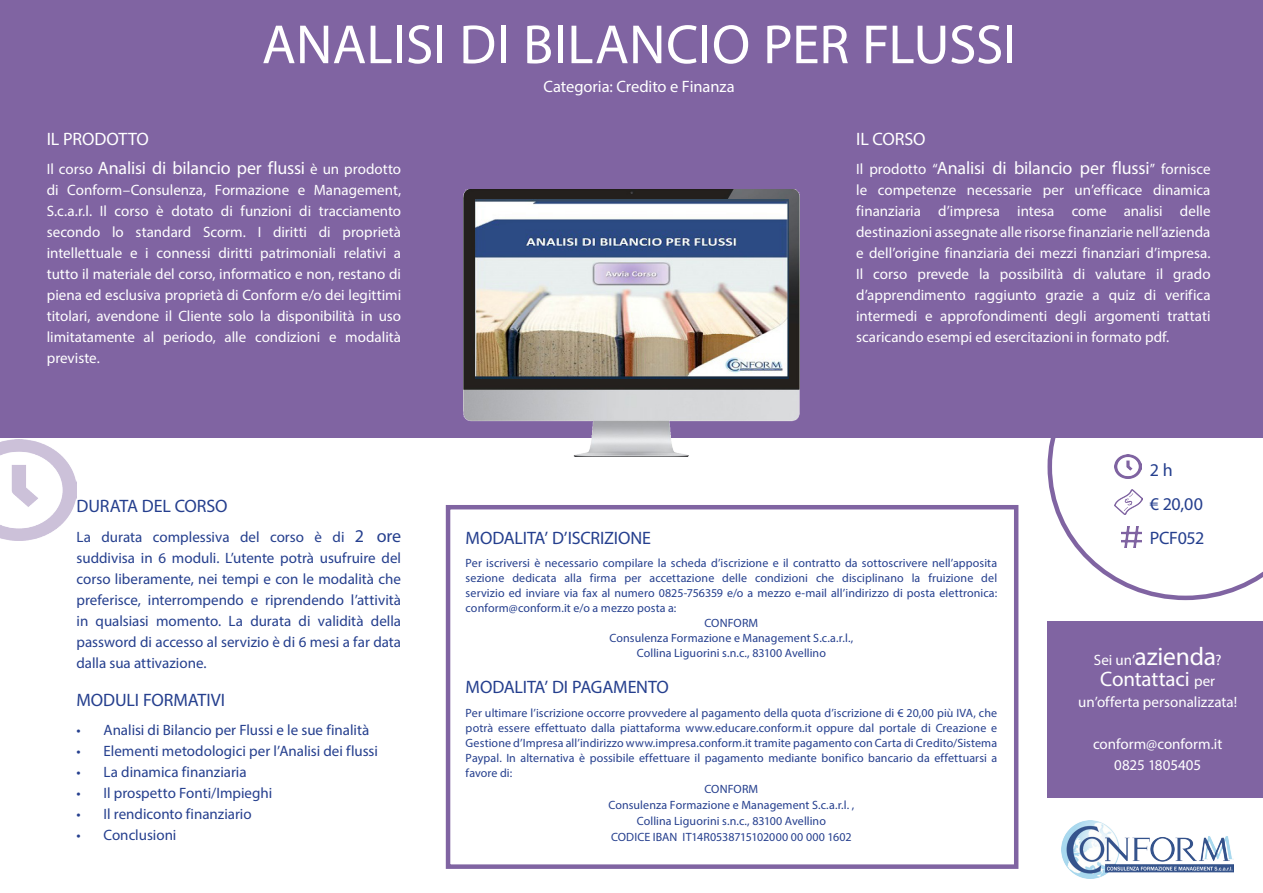
<style>
.page{position:relative;width:1263px;height:893px;background:#fff}
.page>*{position:absolute;margin:0;border:0;box-sizing:border-box;transform-origin:0 0}
.t1{font:55.65px "Myriad Pro";color:#fff}
.t2{font:21px "Myriad Pro";letter-spacing:-.01em;color:#fff}
.t3{font:18px "Myriad Pro";letter-spacing:-.01em;color:#fff}
.t4{font:18px "Myriad Pro";letter-spacing:-.01em;color:#253f8e}
.t5{font:16.5px "Myriad Pro";letter-spacing:-.005em;color:#fff}
.t6{font:15px/21px "Myriad Pro";color:#fff;text-align:justify}
.t7{font:15px/21px "Myriad Pro";color:#253f8e;text-align:justify}
.t8{font:12px/15px "Myriad Pro";letter-spacing:.01em;color:#253f8e;text-align:justify}
.s1{font-size:15px}
.s2{font-size:18px}
.s3{font-size:25.5px}
</style>
<div class="page">
<div style="left:0;top:0;width:1263px;height:437px;background:#8064a2"></div>
<img style="left:463px;top:189px;width:337px;height:267px">
<svg style="left:1047px;top:437px;width:216px;height:163px"></svg>
<div style="left:446px;top:505px;width:572px;height:364px;border:4px solid #8064a2"></div>
<img style="left:0;top:439px;width:76px;height:101px">
<div style="left:1047px;top:621px;width:216px;height:177px;background:#8064a2"></div>
<img style="left:1121px;top:527px;width:20px;height:20px">
<img style="left:1114px;top:454px;width:27px;height:24px">
<img style="left:1114px;top:490px;width:29px;height:25px">
<img style="left:475px;top:199px;width:313px;height:179px">
<img style="left:1061px;top:820px;width:172px;height:59px">
<p class="t1" style="left:262px;top:10px;width:756px">ANALISI DI BILANCIO PER FLUSSI</p>
<p class="t3" style="left:47px;top:128px;width:104px">IL PRODOTTO</p>
<p class="t3" style="left:47px;top:157px;width:356px"><span class="s1">Il corso</span> Analisi di bilancio per flussi <span class="s1">è un prodotto</span></p>
<p class="t6" style="left:47px;top:180px;width:356px">di Conform–Consulenza, Formazione e Management, S.c.a.r.l. Il corso è dotato di funzioni di tracciamento secondo lo standard Scorm. I diritti di proprietà intellettuale e i connessi diritti patrimoniali relativi a tutto il materiale del corso, informatico e non, restano di piena ed esclusiva proprietà di Conform e/o dei legittimi titolari, avendone il Cliente solo la disponibilità in uso limitatamente al periodo, alle condizioni e modalità previste.</p>
<p class="t4" style="left:77px;top:495px;width:153px">DURATA DEL CORSO</p>
<p class="t7" style="left:77px;top:526px;width:326px">La durata complessiva del corso è di <span class="s2">2 ore </span>suddivisa in 6 moduli. L’utente potrà usufruire del corso liberamente, nei tempi e con le modalità che preferisce, interrompendo e riprendendo l’attività in qualsiasi momento. La durata di validità della password di accesso al servizio è di 6 mesi a far data dalla sua attivazione.</p>
<p class="t4" style="left:77px;top:689px;width:150px">MODULI FORMATIVI</p>
<p class="t7" style="left:77px;top:719px;width:294px">• Analisi di Bilancio per Flussi e le sue finalità</p>
<p class="t7" style="left:77px;top:740px;width:303px">• Elementi metodologici per l’Analisi dei flussi</p>
<p class="t7" style="left:77px;top:761px;width:172px">• La dinamica finanziaria</p>
<p class="t7" style="left:77px;top:782px;width:197px">• Il prospetto Fonti/Impieghi</p>
<p class="t7" style="left:77px;top:803px;width:177px">• Il rendiconto finanziario</p>
<p class="t7" style="left:77px;top:824px;width:101px">• Conclusioni</p>
<p class="t5" style="left:543px;top:76px;width:193px">Categoria: Credito e Finanza</p>
<p class="t3" style="left:856px;top:128px;width:71px">IL CORSO</p>
<p class="t3" style="left:856px;top:157px;width:356px"><span class="s1">Il prodotto “</span>Analisi di bilancio per flussi<span class="s1">” fornisce</span></p>
<p class="t6" style="left:856px;top:180px;width:356px">le competenze necessarie per un’efficace dinamica finanziaria d’impresa intesa come analisi delle destinazioni assegnate alle risorse finanziarie nell’azienda e dell’origine finanziaria dei mezzi finanziari d’impresa.<br>Il corso prevede la possibilità di valutare il grado d’apprendimento raggiunto grazie a quiz di verifica intermedi e approfondimenti degli argomenti trattati scaricando esempi ed esercitazioni in formato pdf.</p>
<p class="t4" style="left:466px;top:526px;width:187px">MODALITA’ D’ISCRIZIONE</p>
<p class="t8" style="left:466px;top:555px;width:533px">Per iscriversi è necessario compilare la scheda d’iscrizione e il contratto da sottoscrivere nell’apposita sezione dedicata alla firma per accettazione delle condizioni che disciplinano la fruizione del servizio ed inviare via fax al numero 0825-756359 e/o a mezzo e-mail all’indirizzo di posta elettronica:</p>
<p class="t8" style="left:466px;top:600px;width:212px">conform@conform.it e/o a mezzo posta a:</p>
<p class="t8" style="left:704px;top:615px;width:55px">CONFORM</p>
<p class="t8" style="left:610px;top:630px;width:245px">Consulenza Formazione e Management S.c.a.r.l.,</p>
<p class="t8" style="left:637px;top:645px;width:191px">Collina Liguorini s.n.c., 83100 Avellino</p>
<p class="t4" style="left:466px;top:676px;width:205px">MODALITA’ DI PAGAMENTO</p>
<p class="t8" style="left:466px;top:705px;width:533px">Per ultimare l’iscrizione occorre provvedere al pagamento della quota d’iscrizione di € 20,00 più IVA, che potrà essere effettuato dalla piattaforma www.educare.conform.it oppure dal portale di Creazione e Gestione d’Impresa all’indirizzo www.impresa.conform.it tramite pagamento con Carta di Credito/Sistema Paypal. In alternativa è possibile effettuare il pagamento mediante bonifico bancario da effettuarsi a favore di:</p>
<p class="t8" style="left:704px;top:781px;width:55px">CONFORM</p>
<p class="t8" style="left:608px;top:797px;width:247px">Consulenza Formazione e Management S.c.a.r.l. ,</p>
<p class="t8" style="left:637px;top:813px;width:191px">Collina Liguorini s.n.c., 83100 Avellino</p>
<p class="t8" style="left:611px;top:829px;width:242px">CODICE IBAN IT14R0538715102000 00 000 1602</p>
<p class="t4" style="left:1150px;top:459px;width:25px">2 h</p>
<p class="t4" style="left:1150px;top:493px;width:55px">€ 20,00</p>
<p class="t4" style="left:1150px;top:526px;width:56px">PCF052</p>
<p class="t6" style="left:1094px;top:649px;width:129px">Sei un’<span class="s3">azienda</span>?</p>
<p class="t2" style="left:1100px;top:666px;width:116px">Contattaci <span class="s1">per</span></p>
<p class="t6" style="left:1078px;top:691px;width:161px">un’offerta personalizzata!</p>
<p class="t6" style="left:1093px;top:733px;width:131px">conform@conform.it</p>
<p class="t6" style="left:1114px;top:754px;width:88px">0825 1805405</p>
</div>
